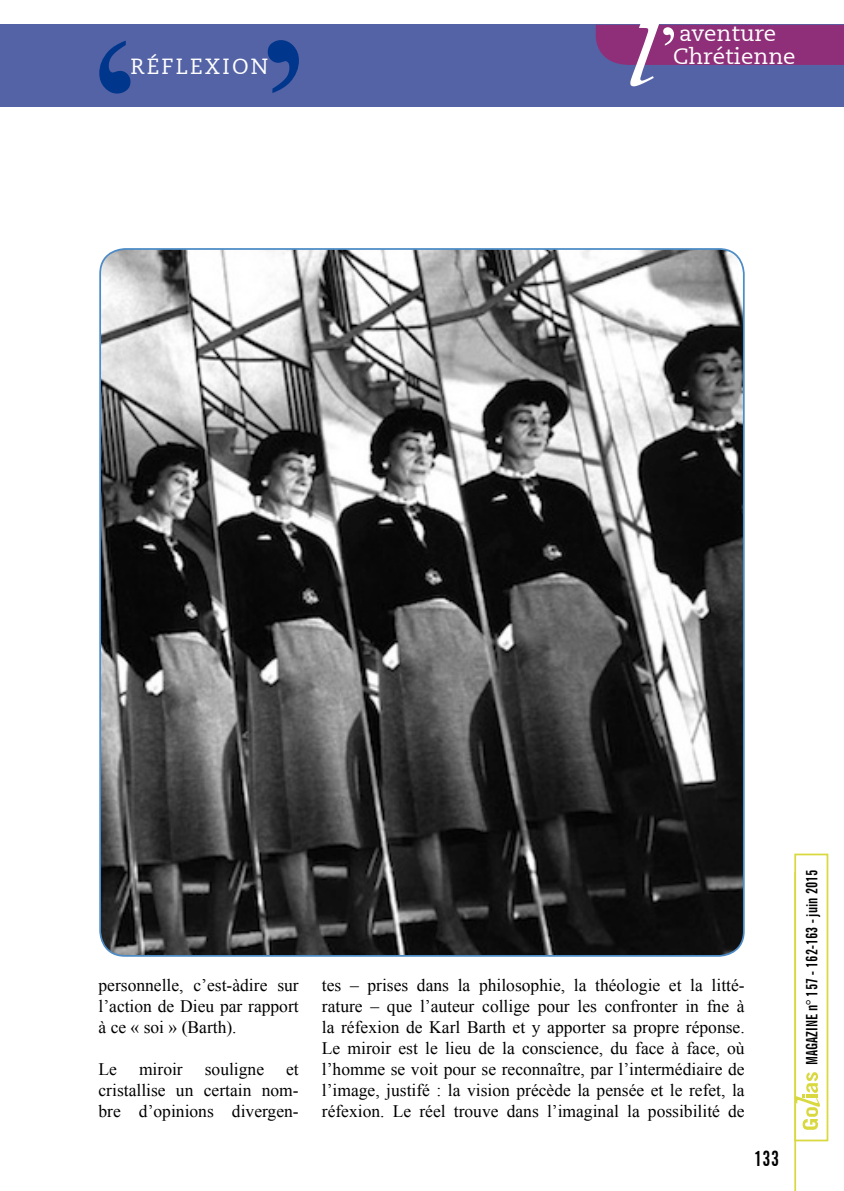
<style>
.page{position:relative;width:844px;height:1191px;background:#fff}
.page>*{position:absolute;margin:0;border:0;box-sizing:border-box;transform-origin:0 0}
.t1{font:22.4px/22.4px "PMN Caecilia 55 Roman";color:#fff}
.t2{font:21.88px "PMN Caecilia 55 Roman";letter-spacing:.1em;color:#fff}
.t3{font:700 extra-condensed 21px "News Gothic BT";color:#000}
.t4{font:17.5px/21px "Times New Roman";color:#000;text-align:justify}
.t5{font:700 extra-condensed 15.75px "News Gothic BT";color:#000}
</style>
<div class="page">
<div style="left:1px;top:25px;width:842px;height:82px;background:#5463a6"></div>
<svg style="left:595px;top:24px;width:248px;height:62px"></svg>
<svg style="left:268px;top:40px;width:31px;height:53px"></svg>
<svg style="left:99px;top:41px;width:31px;height:53px"></svg>
<img style="left:101px;top:249px;width:642px;height:707px">
<hr style="left:794px;top:871px;width:1px;height:320px;background:#d9d93f">
<div style="left:794px;top:853px;width:34px;height:288px;background:#fff;border:2px solid #d9d93f"></div>
<svg style="left:794px;top:1072px;width:25px;height:57px"></svg>
<p class="t2" style="left:130px;top:54px;width:139px">Réflexion</p>
<p class="t1" style="left:673px;top:23px;width:124px">aventure<br>Chrétienne</p>
<p class="t4" style="left:98px;top:974px;width:202px">personnelle, c’est-àdire sur l’action de Dieu par rapport à ce « soi » (Barth).</p>
<p class="t4" style="left:98px;top:1058px;width:20px">Le</p>
<p class="t4" style="left:139px;top:1058px;width:45px">miroir</p>
<p class="t4" style="left:205px;top:1058px;width:61px">souligne</p>
<p class="t4" style="left:98px;top:1058px;width:202px;text-indent:187px">et cristallise un certain nom&shy;bre d’opinions divergen-</p>
<p class="t4" style="left:322px;top:974px;width:424px">tes – prises dans la philosophie, la théologie et la litté&shy;rature – que l’auteur collige pour les confronter in fne à la réfexion de Karl Barth et y apporter sa propre réponse.<br>Le miroir est le lieu de la conscience, du face à face, où l’homme se voit pour se reconnaître, par l’intermédiaire de l’image, justifé : la vision précède la pensée et le refet, la réfexion. Le réel trouve dans l’imaginal la possibilité de</p>
<p class="t3" style="left:754px;top:1145px;width:27px">133</p>
<p class="t5" style="left:802px;top:1064px;width:197px;rotate:-90deg">Magazine n° 157 - 162-163 - juin 2015</p>
</div>
